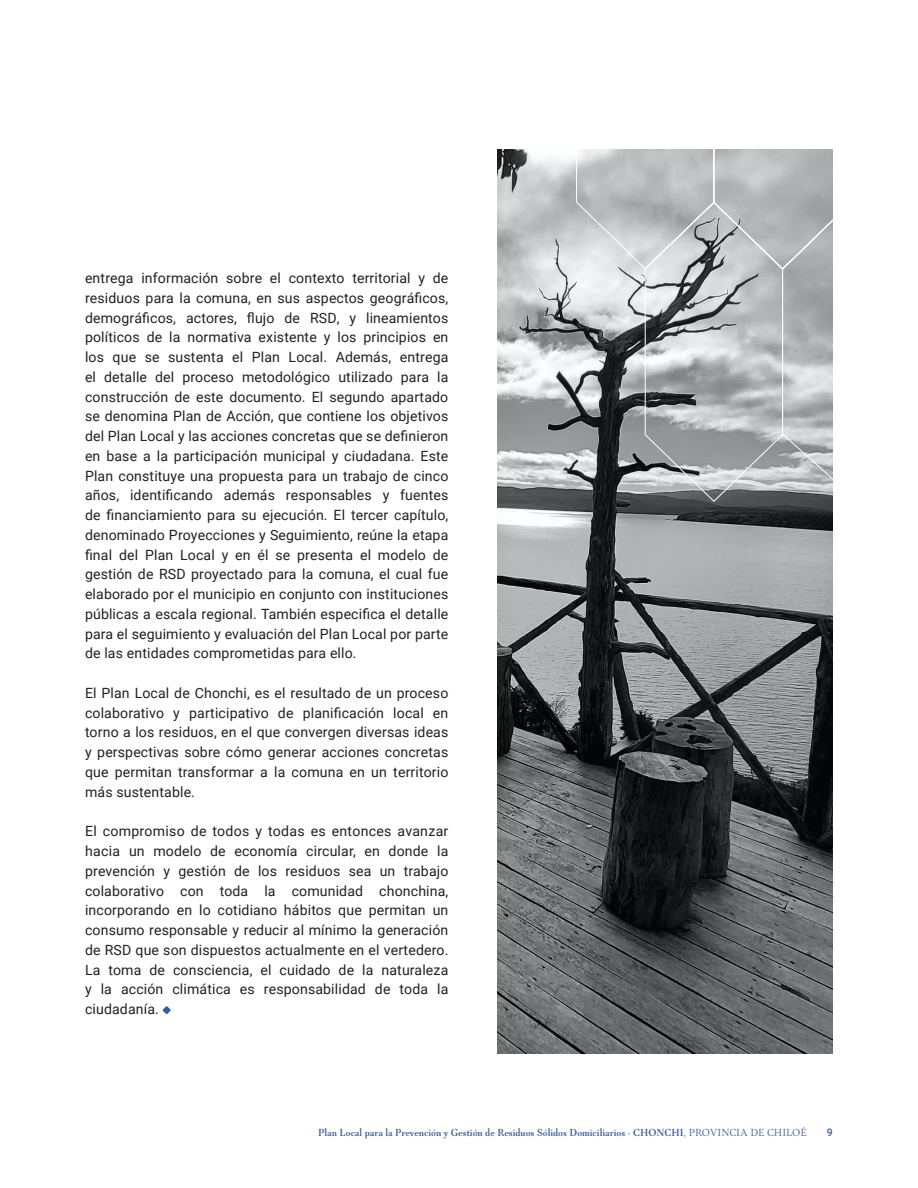
<style>
.page{position:relative;width:918px;height:1188px;background:#fff}
.page>*{position:absolute;margin:0;border:0;box-sizing:border-box;transform-origin:0 0}
.t1{font:14.1px/19.8px "Roboto";letter-spacing:.01em;color:#231f20;text-align:justify}
.t2{font:700 10.5px "Tejuela";color:#406098}
.t3{font:500 10.5px "Roboto";color:#476194}
.s1{font-weight:400}
</style>
<div class="page">
<svg style="left:497px;top:149px;width:336px;height:905px;background:#6c6f6f"></svg>
<svg style="left:576px;top:149px;width:257px;height:353px;background:#aaadad"></svg>
<svg style="left:163px;top:1006px;width:8px;height:8px"></svg>
<p class="t1" style="left:85px;top:268px;width:365px">entrega información sobre el contexto territorial y de residuos para la comuna, en sus aspectos geográficos, demográficos, actores, flujo de RSD, y lineamientos políticos de la normativa existente y los principios en los que se sustenta el Plan Local. Además, entrega el detalle del proceso metodológico utilizado para la construcción de este documento. El segundo apartado se denomina Plan de Acción, que contiene los objetivos del Plan Local y las acciones concretas que se definieron en base a la participación municipal y ciudadana. Este Plan constituye una propuesta para un trabajo de cinco años, identificando además responsables y fuentes de financiamiento para su ejecución. El tercer capítulo, denominado Proyecciones y Seguimiento, reúne la etapa final del Plan Local y en él se presenta el modelo de gestión de RSD proyectado para la comuna, el cual fue elaborado por el municipio en conjunto con instituciones públicas a escala regional. También especifica el detalle para el seguimiento y evaluación del Plan Local por parte de las entidades comprometidas para ello.</p>
<p class="t1" style="left:85px;top:683px;width:365px">El Plan Local de Chonchi, es el resultado de un proceso colaborativo y participativo de planificación local en torno a los residuos, en el que convergen diversas ideas y perspectivas sobre cómo generar acciones concretas que permitan transformar a la comuna en un territorio más sustentable.</p>
<p class="t1" style="left:85px;top:821px;width:365px">El compromiso de todos y todas es entonces avanzar hacia un modelo de economía circular, en donde la prevención y gestión de los residuos sea un trabajo colaborativo con toda la comunidad chonchina, incorporando en lo cotidiano hábitos que permitan un consumo responsable y reducir al mínimo la generación de RSD que son dispuestos actualmente en el vertedero.<br>La toma de consciencia, el cuidado de la naturaleza y la acción climática es responsabilidad de toda la ciudadanía.</p>
<p class="t2" style="left:318px;top:1126px;width:490px">Plan Local para la Prevención y Gestión de Residuos Sólidos Domiciliarios · CHONCHI<span class="s1">, PROVINCIA DE CHILOÉ</span></p>
<p class="t3" style="left:827px;top:1125px;width:7px">9</p>
</div>
